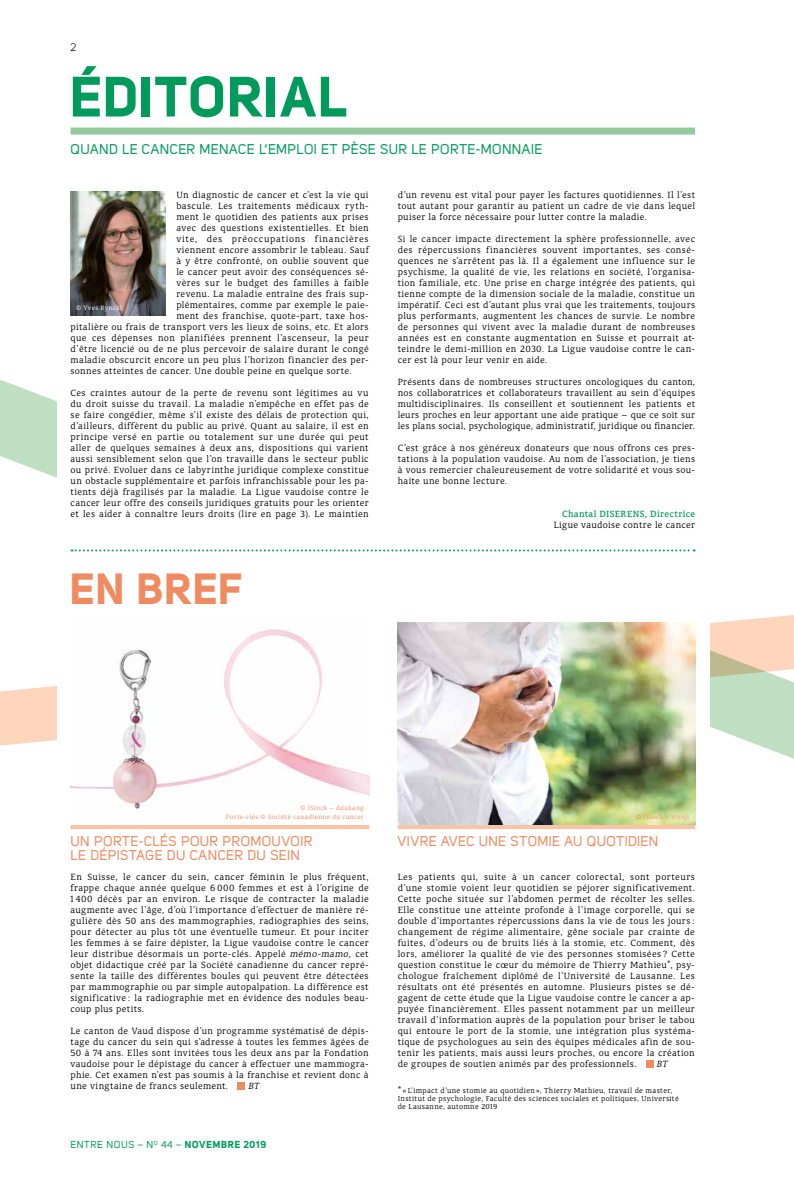
<style>
.page{position:relative;width:794px;height:1191px;background:#fff}
.page>*{position:absolute;margin:0;border:0;box-sizing:border-box;transform-origin:0 0}
.t1{font:56.1px "Uni Sans Bold";letter-spacing:.02em;color:#009b5c}
.t2{font:43.1px "Uni Sans Bold";letter-spacing:.02em;color:#f08a61}
.t3{font:14px/14px "Uni Sans Regular";letter-spacing:.02em;color:#f08a61}
.t4{font:14px "Uni Sans Regular";letter-spacing:.025em;color:#009b5c}
.t5{font:10.6px "Uni Sans Book";color:#000}
.t6{font:300 10px/11px "Classic Xtra Round";letter-spacing:.03em;color:#000;text-align:justify}
.t7{font:300 10px "Classic Xtra Round";letter-spacing:.075em;color:#000}
.t8{font:10px "Uni Sans Regular";letter-spacing:.055em;color:#009b5c}
.t9{font:500 10px "Classic Xtra Round";letter-spacing:.035em;color:#009b5c}
.t10{font:italic 300 10px "Classic Xtra Round";color:#000}
.t11{font:300 8px/8px "Classic Xtra Round";letter-spacing:.035em;color:#000}
.t12{font:300 7px "Classic Xtra Round";letter-spacing:.05em;color:#f08a61}
.t13{font:300 7px "Classic Xtra Round";letter-spacing:.05em;color:#fff}
.s1{font-style:italic}
.s2{font-family:"Uni Sans Bold"}
.s3{font-size:9.3px}
</style>
<div class="page">
<svg style="left:0;top:379px;width:57px;height:99px;fill:#c0dfc2"></svg>
<svg style="left:0;top:615px;width:794px;height:144px"></svg>
<div style="left:57px;top:77px;width:652px;height:1031px;background:#fff"></div>
<div style="left:237px;top:1082px;width:8px;height:7px;background:#f08a61"></div>
<div style="left:645px;top:1060px;width:8px;height:7px;background:#f08a61"></div>
<div style="left:71px;top:128px;width:624px;height:7px;background:#93c99d"></div>
<div style="left:71px;top:824px;width:298px;height:5px;background:#fac3a4"></div>
<div style="left:398px;top:824px;width:297px;height:5px;background:#fac3a4"></div>
<svg style="left:72px;top:549px;width:622px;height:2px"></svg>
<img style="left:71px;top:628px;width:298px;height:181px">
<img style="left:398px;top:622px;width:297px;height:202px">
<img style="left:71px;top:192px;width:94px;height:123px">
<p class="t5" style="left:71px;top:41px;width:7px">2</p>
<h1 class="t1" style="left:71px;top:62px;width:279px">ÉDITORIAL</h1>
<h3 class="t4" style="left:71px;top:141px;width:473px">QUAND LE CANCER MENACE L’EMPLOI ET PÈSE SUR LE PORTE-MONNAIE</h3>
<p class="t6" style="left:176px;top:189px;width:194px">Un diagnostic de cancer et c’est la vie qui</p>
<p class="t6" style="left:176px;top:200px;width:194px">bascule. Les traitements médicaux ryth-</p>
<p class="t6" style="left:176px;top:211px;width:194px">ment le quotidien des patients aux prises</p>
<p class="t6" style="left:176px;top:222px;width:194px">avec des questions existentielles. Et bien</p>
<p class="t7" style="left:176px;top:233px;width:194px">vite, des préoccupations financières</p>
<p class="t6" style="left:176px;top:244px;width:194px">viennent encore assombrir le tableau. Sauf</p>
<p class="t6" style="left:176px;top:255px;width:194px">à y être confronté, on oublie souvent que</p>
<p class="t6" style="left:176px;top:266px;width:194px">le cancer peut avoir des conséquences sé-</p>
<p class="t6" style="left:176px;top:277px;width:194px">vères sur le budget des familles à faible</p>
<p class="t6" style="left:176px;top:288px;width:194px">revenu. La maladie entraîne des frais sup-</p>
<p class="t6" style="left:176px;top:299px;width:194px">plémentaires, comme par exemple le paie-</p>
<p class="t6" style="left:176px;top:310px;width:194px">ment des franchise, quote-part, taxe hos-</p>
<p class="t6" style="left:71px;top:321px;width:299px">pitalière ou frais de transport vers les lieux de soins, etc. Et alors</p>
<p class="t6" style="left:71px;top:332px;width:300px">que ces dépenses non planifiées prennent l’ascenseur, la peur</p>
<p class="t6" style="left:71px;top:343px;width:299px">d’être licencié ou de ne plus percevoir de salaire durant le congé</p>
<p class="t6" style="left:71px;top:354px;width:300px">maladie obscurcit encore un peu plus l’horizon financier des per-</p>
<p class="t6" style="left:71px;top:365px;width:282px">sonnes atteintes de cancer. Une double peine en quelque sorte.</p>
<p class="t6" style="left:71px;top:387px;width:300px">Ces craintes autour de la perte de revenu sont légitimes au vu du droit suisse du travail. La maladie n’empêche en effet pas de se faire congédier, même s’il existe des délais de protection qui, d’ailleurs, diffèrent du public au privé. Quant au salaire, il est en principe versé en partie ou totalement sur une durée qui peut aller de quelques semaines à deux ans, dispositions qui varient aussi sensiblement selon que l’on travaille dans le secteur public ou privé. Evoluer dans ce labyrinthe juridique complexe constitue un obstacle supplémentaire et parfois infranchissable pour les pa&shy;tients déjà fragilisés par la maladie. La Ligue vaudoise contre le cancer leur offre des conseils juridiques gratuits pour les orienter et les aider à connaître leurs droits (lire en page 3). Le maintien</p>
<p class="t13" style="left:76px;top:304px;width:47px">© Yves Ryncki</p>
<h2 class="t2" style="left:71px;top:562px;width:174px">EN BREF</h2>
<p class="t6" style="left:398px;top:189px;width:299px">d’un revenu est vital pour payer les factures quotidiennes. Il l’est tout autant pour garantir au patient un cadre de vie dans lequel puiser la force nécessaire pour lutter contre la maladie.</p>
<p class="t6" style="left:398px;top:233px;width:299px">Si le cancer impacte directement la sphère professionnelle, avec des répercussions financières souvent importantes, ses consé&shy;quences ne s’arrêtent pas là. Il a également une influence sur le psychisme, la qualité de vie, les relations en société, l’organisa&shy;tion familiale, etc. Une prise en charge intégrée des patients, qui tienne compte de la dimension sociale de la maladie, constitue un impératif. Ceci est d’autant plus vrai que les traitements, toujours plus performants, augmentent les chances de survie. Le nombre de personnes qui vivent avec la maladie durant de nombreuses années est en constante augmentation en Suisse et pourrait at&shy;teindre le demi-million en 2030. La Ligue vaudoise contre le can&shy;cer est là pour leur venir en aide.</p>
<p class="t6" style="left:398px;top:376px;width:299px">Présents dans de nombreuses structures oncologiques du canton, nos collaboratrices et collaborateurs travaillent au sein d’équipes multidisciplinaires. Ils conseillent et soutiennent les patients et leurs proches en leur apportant une aide pratique – que ce soit sur les plans social, psychologique, administratif, juridique ou financier.</p>
<p class="t6" style="left:398px;top:442px;width:299px">C’est grâce à nos généreux donateurs que nous offrons ces pres&shy;tations à la population vaudoise. Au nom de l’association, je tiens à vous remercier chaleureusement de votre solidarité et vous sou&shy;haite une bonne lecture.</p>
<p class="t9" style="left:562px;top:508px;width:135px">Chantal DISERENS, Directrice</p>
<p class="t6" style="left:554px;top:519px;width:143px">Ligue vaudoise contre le cancer</p>
<p class="t12" style="left:300px;top:804px;width:65px">© iStock – ddukang</p>
<p class="t12" style="left:226px;top:813px;width:139px">Porte-clés © Société canadienne du cancer</p>
<p class="t12" style="left:636px;top:813px;width:55px">© iStock – virojt</p>
<h3 class="t3" style="left:71px;top:834px;width:243px">UN PORTE-CLÉS POUR PROMOUVOIR<br>LE DÉPISTAGE DU CANCER DU SEIN</h3>
<h3 class="t3" style="left:398px;top:834px;width:262px">VIVRE AVEC UNE STOMIE AU QUOTIDIEN</h3>
<p class="t6" style="left:71px;top:871px;width:300px">En Suisse, le cancer du sein, cancer féminin le plus fréquent, frappe chaque année quelque 6 000 femmes et est à l’origine de 1 400 décès par an environ. Le risque de contracter la maladie augmente avec l’âge, d’où l’importance d’effectuer de manière ré&shy;gulière dès 50 ans des mammographies, radiographies des seins, pour détecter au plus tôt une éventuelle tumeur. Et pour inciter les femmes à se faire dépister, la Ligue vaudoise contre le cancer leur distribue désormais un porte-clés. Appelé <span class="s1">mémo-mamo,</span> cet objet didactique créé par la Société canadienne du cancer repré&shy;sente la taille des différentes boules qui peuvent être détectées par mammographie ou par simple autopalpation. La différence est significative : la radiographie met en évidence des nodules beau&shy;coup plus petits.</p>
<p class="t6" style="left:71px;top:1025px;width:299px">Le canton de Vaud dispose d’un programme systématisé de dépis&shy;tage du cancer du sein qui s’adresse à toutes les femmes âgées de 50 à 74 ans. Elles sont invitées tous les deux ans par la Fondation vaudoise pour le dépistage du cancer à effectuer une mammogra&shy;phie. Cet examen n’est pas soumis à la franchise et revient donc à une vingtaine de francs seulement.</p>
<p class="t10" style="left:248px;top:1080px;width:13px">BT</p>
<p class="t8" style="left:71px;top:1139px;width:197px">ENTRE NOUS – N<sup>O</sup> 44 – <span class="s2">NOVEMBRE 2019</span></p>
<p class="t6" style="left:398px;top:871px;width:299px">Les patients qui, suite à un cancer colorectal, sont porteurs d’une stomie voient leur quotidien se péjorer significativement.<br>Cette poche située sur l’abdomen permet de récolter les selles.<br>Elle constitue une atteinte profonde à l’image corporelle, qui se double d’importantes répercussions dans la vie de tous les jours : changement de régime alimentaire, gêne sociale par crainte de fuites, d’odeurs ou de bruits liés à la stomie, etc. Comment, dès lors, améliorer la qualité de vie des personnes stomisées ? Cette question constitue le cœur du mémoire de Thierry Mathieu<sup>*</sup>, psy&shy;chologue fraîchement diplômé de l’Université de Lausanne. Les résultats ont été présentés en automne. Plusieurs pistes se dé&shy;gagent de cette étude que la Ligue vaudoise contre le cancer a ap&shy;puyée financièrement. Elles passent notamment par un meilleur travail d’information auprès de la population pour briser le tabou qui entoure le port de la stomie, une intégration plus systéma&shy;tique de psychologues au sein des équipes médicales afin de sou&shy;tenir les patients, mais aussi leurs proches, ou encore la création de groupes de soutien animés par des professionnels.</p>
<p class="t10" style="left:657px;top:1058px;width:13px">BT</p>
<p class="t11" style="left:398px;top:1086px;width:282px"><span class="s3">*</span> « L’impact d’une stomie au quotidien », Thierry Mathieu, travail de master,<br>Institut de psychologie, Faculté des sciences sociales et politiques, Université de Lausanne, automne 2019</p>
</div>
